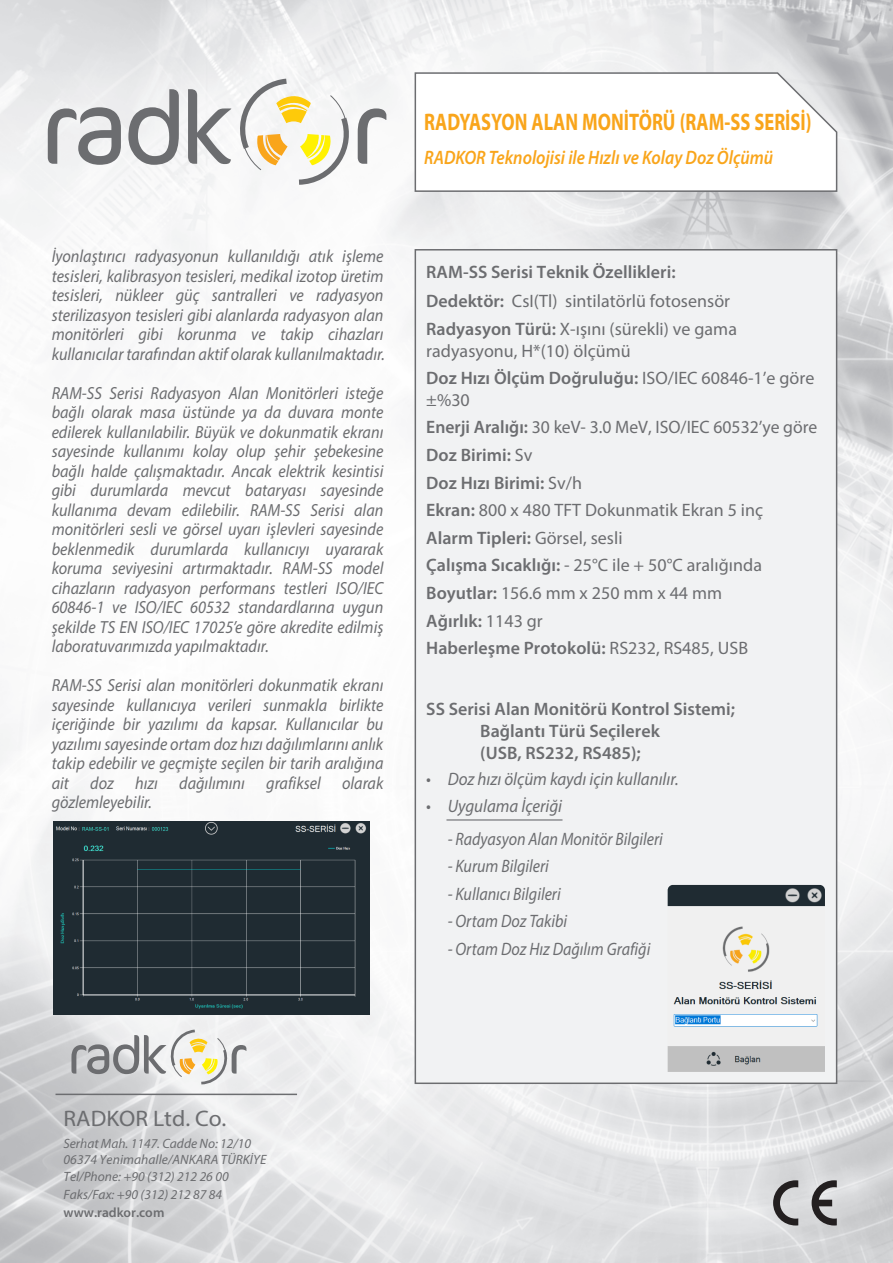
<style>
.page{position:relative;width:893px;height:1263px;background:#fff}
.page>*{position:absolute;margin:0;border:0;box-sizing:border-box;transform-origin:0 0}
.t1{font:700 24px "Myriad Pro";color:#f9a51b;scale:.77 1}
.t2{font:22.5px "Myriad Pro";color:#6c6d70;scale:1.05 1}
.t3{font:italic 600 19.5px "Myriad Pro";color:#f9a51b;scale:.88 1}
.t4{font:18px/27.6px "Myriad Pro";color:#6c6d70}
.t5{font:600 18px/28.3px "Myriad Pro";color:#6c6d70}
.t6{font:italic 18px "Myriad Pro";color:#6c6d70;scale:.89 1}
.t7{font:italic 18px "Myriad Pro";color:#6c6d70;scale:.94 1}
.t8{font:italic 17.55px/19.5px "Myriad Pro";color:#6c6d70;text-align:justify;scale:.92 1}
.t9{font:italic 13.5px/17.2px "Myriad Pro";color:#6c6d70}
.t10{font:600 13.5px "Myriad Pro";color:#6c6d70}
.s1{font-weight:400}
.s2{font-weight:600}
</style>
<div class="page">
<img style="left:0;top:0;width:893px;height:1263px">
<hr style="left:56px;top:1093px;width:241px;height:2px;background:#6c6d70">
<svg style="left:71px;top:1028px;width:175px;height:58px"></svg>
<svg style="left:48px;top:107px;width:73px;height:58px"></svg>
<svg style="left:128px;top:89px;width:51px;height:76px"></svg>
<svg style="left:188px;top:89px;width:43px;height:75px"></svg>
<svg style="left:240px;top:76px;width:146px;height:111px"></svg>
<svg style="left:414px;top:72px;width:424px;height:121px"></svg>
<div style="left:415px;top:249px;width:422px;height:835px;background:#f1f2f3;border:2px solid #6c6d70"></div>
<hr style="left:446px;top:819px;width:116px;height:1px;background:#6c6d70">
<svg style="left:773px;top:1180px;width:25px;height:45px"></svg>
<svg style="left:812px;top:1180px;width:25px;height:45px"></svg>
<img style="left:54px;top:821px;width:315px;height:193px">
<img style="left:668px;top:885px;width:157px;height:187px">
<p class="t8" style="left:52px;top:246px;width:364px">İyonlaştırıcı radyasyonun kullanıldığı atık işleme tesisleri, kalibrasyon tesisleri, medikal izotop üretim tesisleri, nükleer güç santralleri ve radyasyon sterilizasyon tesisleri gibi alanlarda radyasyon alan monitörleri gibi korunma ve takip cihazları kullanıcılar tarafından aktif olarak kullanılmaktadır.</p>
<p class="t8" style="left:52px;top:383px;width:362px">RAM-SS Serisi Radyasyon Alan Monitörleri isteğe bağlı olarak masa üstünde ya da duvara monte edilerek kullanılabilir. Büyük ve dokunmatik ekranı sayesinde kullanımı kolay olup şehir şebekesine bağlı halde çalışmaktadır. Ancak elektrik kesintisi gibi durumlarda mevcut bataryası sayesinde kullanıma devam edilebilir. RAM-SS Serisi alan monitörleri sesli ve görsel uyarı işlevleri sayesinde beklenmedik durumlarda kullanıcıyı uyararak koruma seviyesini artırmaktadır. RAM-SS model cihazların radyasyon performans testleri ISO/IEC 60846-1 ve ISO/IEC 60532 standardlarına uygun şekilde TS EN ISO/IEC 17025’e göre akredite edilmiş laboratuvarımızda yapılmaktadır.</p>
<p class="t8" style="left:52px;top:675px;width:362px">RAM-SS Serisi alan monitörleri dokunmatik ekranı sayesinde kullanıcıya verileri sunmakla birlikte içeriğinde bir yazılımı da kapsar. Kullanıcılar bu yazılımı sayesinde ortam doz hızı dağılımlarını anlık takip edebilir ve geçmişte seçilen bir tarih aralığına ait doz hızı dağılımını grafiksel olarak gözlemleyebilir.</p>
<h1 class="t1" style="left:424px;top:106px;width:505px">RADYASYON ALAN MONİTÖRÜ (RAM-SS SERİSİ)</h1>
<p class="t3" style="left:424px;top:145px;width:398px">RADKOR Teknolojisi ile Hızlı ve Kolay Doz Ölçümü</p>
<p class="t5" style="left:426px;top:258px;width:312px">RAM-SS Serisi Teknik Özellikleri:<br>Dedektör: <span class="s1">CsI(Tl) sintilatörlü fotosensör<br></span>Radyasyon Türü: <span class="s1">X-ışını (sürekli) ve gama</span></p>
<p class="t4" style="left:426px;top:337px;width:390px">radyasyonu, H*(10) ölçümü<br><span class="s2">Doz Hızı Ölçüm Doğruluğu:</span> ISO/IEC 60846-1’e göre</p>
<p class="t4" style="left:426px;top:386px;width:393px">±%30<br><span class="s2">Enerji Aralığı:</span> 30 keV- 3.0 MeV, ISO/IEC 60532’ye göre<br><span class="s2">Doz Birimi:</span> Sv<br><span class="s2">Doz Hızı Birimi:</span> Sv/h<br><span class="s2">Ekran:</span> 800 x 480 TFT Dokunmatik Ekran 5 inç<br><span class="s2">Alarm Tipleri:</span> Görsel, sesli<br><span class="s2">Çalışma Sıcaklığı:</span> - 25°C ile + 50°C aralığında<br><span class="s2">Boyutlar:</span> 156.6 mm x 250 mm x 44 mm<br><span class="s2">Ağırlık:</span> 1143 gr<br><span class="s2">Haberleşme Protokolü:</span> RS232, RS485, USB</p>
<p class="t5" style="left:480px;top:698px;width:256px;line-height:21.6px;text-indent:-54px">SS Serisi Alan Monitörü Kontrol Sistemi;<br>Bağlantı Türü Seçilerek<br>(USB, RS232, RS485);</p>
<p class="t7" style="left:426px;top:768px;width:270px">• Doz hızı ölçüm kaydı için kullanılır.</p>
<p class="t7" style="left:426px;top:795px;width:146px">• Uygulama İçeriği</p>
<p class="t6" style="left:448px;top:827px;width:243px">- Radyasyon Alan Monitör Bilgileri</p>
<p class="t6" style="left:448px;top:855px;width:115px">- Kurum Bilgileri</p>
<p class="t6" style="left:448px;top:882px;width:129px">- Kullanıcı Bilgileri</p>
<p class="t6" style="left:448px;top:910px;width:136px">- Ortam Doz Takibi</p>
<p class="t6" style="left:448px;top:938px;width:229px">- Ortam Doz Hız Dağılım Grafiği</p>
<p class="t2" style="left:64px;top:1104px;width:156px">RADKOR Ltd. Co.</p>
<p class="t9" style="left:64px;top:1134px;width:204px">Serhat Mah. 1147. Cadde No: 12/10<br>06374 Yenimahalle/ANKARA TÜRKİYE<br>Tel/Phone: +90 (312) 212 26 00<br>Faks/Fax: +90 (312) 212 87 84</p>
<p class="t10" style="left:64px;top:1204px;width:102px">www.radkor.com</p>
</div>
